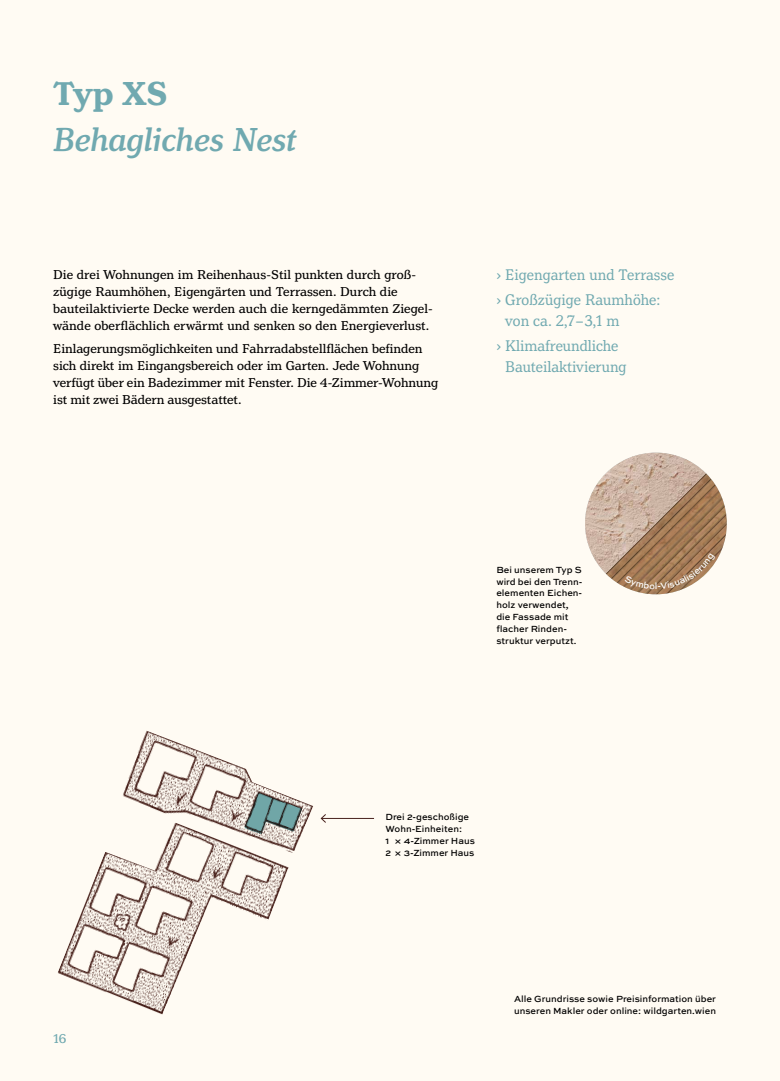
<style>
.page{position:relative;width:780px;height:1081px;background:#fffbf3}
.page>*{position:absolute;margin:0;border:0;box-sizing:border-box;transform-origin:0 0}
.t1{font:italic 500 35px "Henriette";color:#70a9b0}
.t2{font:700 35px "Henriette";color:#70a9b0}
.t3{font:16.25px/24.8px "Henriette Condensed";letter-spacing:.005em;color:#70a9b0}
.t4{font:13.5px/16.9px "Henriette";color:#000}
.t5{font:13.5px "Henriette";color:#70a9b0}
.t6{font:500 9.38px/11.9px "Sweet Sans";color:#000}
</style>
<div class="page">
<hr style="left:321px;top:818px;width:53px;height:1px;background:#47211c">
<svg style="left:320px;top:814px;width:6px;height:9px"></svg>
<img style="left:58px;top:730px;width:255px;height:285px">
<svg style="left:585px;top:452px;width:142px;height:143px"></svg>
<h1 class="t2" style="left:53px;top:73px;width:116px">Typ XS</h1>
<h1 class="t1" style="left:53px;top:119px;width:245px">Behagliches Nest</h1>
<p class="t4" style="left:53px;top:266px;width:381px">Die drei Wohnungen im Reihenhaus-Stil punkten durch groß&shy;zügige Raumhöhen, Eigengärten und Terrassen. Durch die bauteilaktivierte Decke werden auch die kerngedämmten Ziegel&shy;wände oberflächlich erwärmt und senken so den Energieverlust.</p>
<p class="t4" style="left:53px;top:341px;width:386px">Einlagerungsmöglichkeiten und Fahrradabstellflächen befinden sich direkt im Eingangsbereich oder im Garten. Jede Wohnung verfügt über ein Badezimmer mit Fenster. Die 4-Zimmer-Wohnung ist mit zwei Bädern ausgestattet.</p>
<p class="t3" style="left:496px;top:262px;width:179px">› Eigengarten und Terrasse › Großzügige Raumhöhe:</p>
<p class="t3" style="left:496px;top:308px;width:125px;text-align:center">von ca. 2,7 – 3,1 m › Klimafreundliche</p>
<p class="t3" style="left:505px;top:355px;width:123px">Bauteilaktivierung</p>
<p class="t6" style="left:496px;top:564px;width:88px">Bei unserem Typ S wird bei den Trenn&shy;elementen Eichen&shy;holz verwendet, die Fassade mit flacher Rinden&shy;struktur verputzt.</p>
<p class="t5" style="left:53px;top:1030px;width:15px">16</p>
<p class="t6" style="left:385px;top:811px;width:91px">Drei 2-geschoßige<br>Wohn-Einheiten:<br>1 × 4-Zimmer Haus<br>2 × 3-Zimmer Haus</p>
<p class="t6" style="left:514px;top:993px;width:203px">Alle Grundrisse sowie Preisinformation über unseren Makler oder online: wildgarten.wien</p>
</div>
